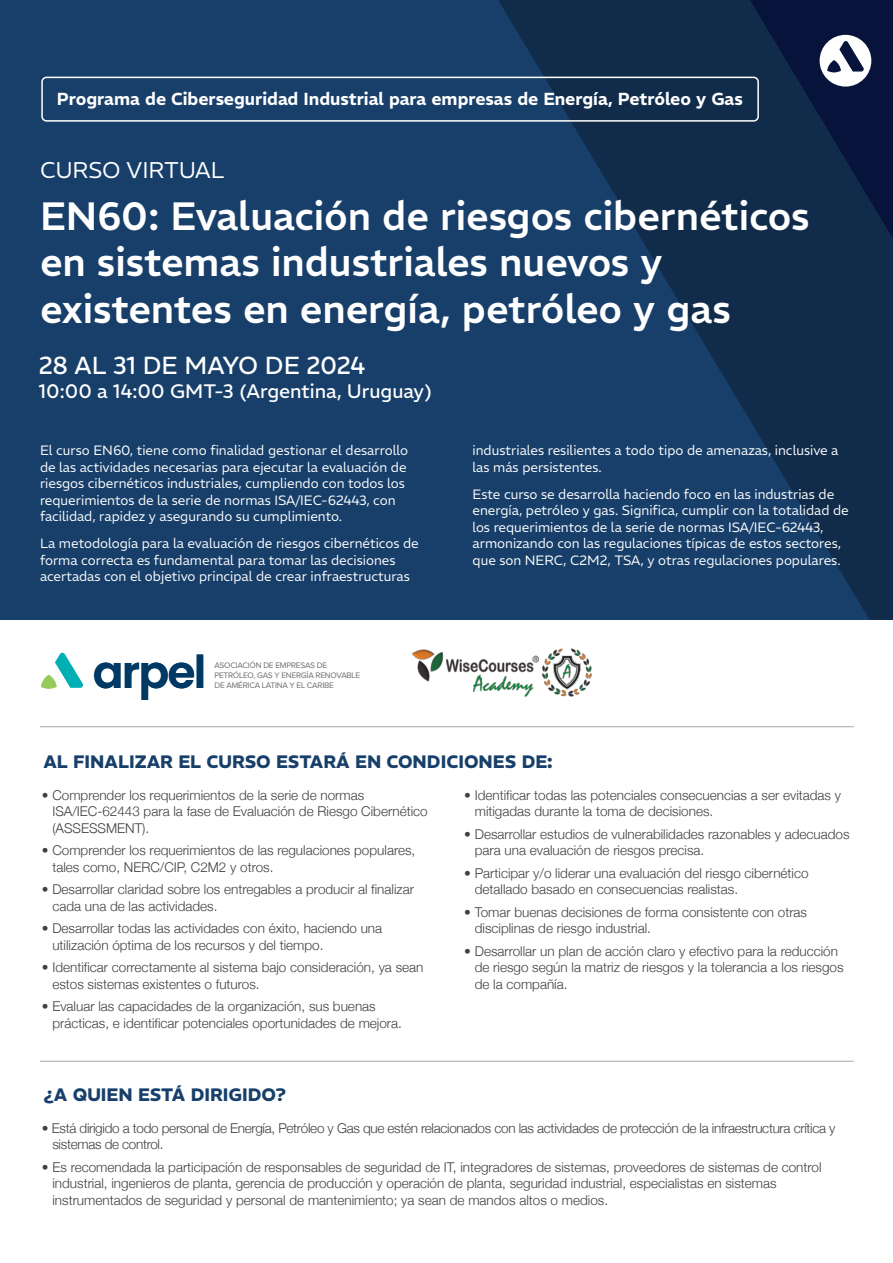
<style>
.page{position:relative;width:893px;height:1263px;background:#fff}
.page>*{position:absolute;margin:0;border:0;box-sizing:border-box;transform-origin:0 0}
.t1{font:600 45.15px "Poppins";letter-spacing:-.035em;color:#003964}
.t2{font:500 39.45px/46.8px "REM";color:#fff}
.t3{font:24.6px "REM";letter-spacing:-.005em;color:#fff}
.t4{font:300 22.65px "REM";color:#fff}
.t5{font:19.5px "REM";color:#fff}
.t6{font:700 18px "REM";color:#173f6a}
.t7{font:600 17.4px "REM";color:#fff}
.t8{font:300 13.5px/16.5px "Helvetica Neue";color:#404041}
.t9{font:300 13.5px/16.5px "REM";color:#fff}
.t10{font:300 13.5px/16.5px "Helvetica Neue";letter-spacing:-.025em;color:#404041}
.t11{font:8.25px/9.9px "Proxima Nova";letter-spacing:-.025em;color:#6d6e70}
</style>
<div class="page">
<div style="left:0;top:0;width:893px;height:620px;background:#173f6a"></div>
<svg style="left:497px;top:0;width:396px;height:620px"></svg>
<svg style="left:748px;top:0;width:145px;height:246px;background:#172a4b"></svg>
<img style="left:412px;top:648px;width:180px;height:49px">
<hr style="left:40px;top:726px;width:814px;height:1px;background:#a6a8ab">
<hr style="left:40px;top:1061px;width:814px;height:1px;background:#a6a8ab">
<div style="left:41px;top:77px;width:718px;height:45px;border:2px solid #fff;border-radius:4px"></div>
<svg style="left:41px;top:653px;width:42px;height:36px"></svg>
<p class="t7" style="left:57px;top:85px;width:688px">Programa de Ciberseguridad Industrial para empresas de Energía, Petróleo y Gas</p>
<h3 class="t4" style="left:40px;top:155px;width:186px">CURSO VIRTUAL</h3>
<h2 class="t2" style="left:40px;top:189px;width:771px">EN60: Evaluación de riesgos cibernéticos en sistemas industriales nuevos y existentes en energía, petróleo y gas</h2>
<h3 class="t3" style="left:39px;top:348px;width:328px">28 AL 31 DE MAYO DE 2024</h3>
<h3 class="t5" style="left:39px;top:377px;width:395px">10:00 a 14:00 GMT-3 (Argentina, Uruguay)</h3>
<p class="t9" style="left:40px;top:441px;width:370px">El curso EN60, tiene como finalidad gestionar el desarrollo de las actividades necesarias para ejecutar la evaluación de riesgos cibernéticos industriales, cumpliendo con todos los requerimientos de la serie de normas ISA/IEC-62443, con facilidad, rapidez y asegurando su cumplimiento.</p>
<p class="t9" style="left:40px;top:534px;width:380px">La metodología para la evaluación de riesgos cibernéticos de forma correcta es fundamental para tomar las decisiones acertadas con el objetivo principal de crear infraestructuras</p>
<h1 class="t1" style="left:93px;top:646px;width:115px">arpel</h1>
<p class="t11" style="left:214px;top:661px;width:147px">ASOCIACIÓN DE EMPRESAS DE<br>PETRÓLEO, GAS Y ENERGÍA RENOVABLE<br>DE AMÉRICA LATINA Y EL CARIBE</p>
<p class="t9" style="left:473px;top:441px;width:367px">industriales resilientes a todo tipo de amenazas, inclusive a las más persistentes.</p>
<p class="t9" style="left:473px;top:485px;width:378px">Este curso se desarrolla haciendo foco en las industrias de energía, petróleo y gas. Significa, cumplir con la totalidad de los requerimientos de la serie de normas ISA/IEC-62443, armonizando con las regulaciones típicas de estos sectores, que son NERC, C2M2, TSA, y otras regulaciones populares.</p>
<h3 class="t6" style="left:43px;top:748px;width:511px">AL FINALIZAR EL CURSO ESTARÁ EN CONDICIONES DE:</h3>
<p class="t8" style="left:52px;top:785px;width:377px;text-indent:-11px">• Comprender los requerimientos de la serie de normas<br>ISA/IEC-62443 para la fase de Evaluación de Riesgo Cibernético (ASSESSMENT).</p>
<p class="t8" style="left:52px;top:841px;width:364px;text-indent:-11px">• Comprender los requerimientos de las regulaciones populares, tales como, NERC/CIP, C2M2 y otros.</p>
<p class="t8" style="left:52px;top:880px;width:363px;text-indent:-11px">• Desarrollar claridad sobre los entregables a producir al finalizar cada una de las actividades.</p>
<p class="t8" style="left:52px;top:919px;width:331px;text-indent:-11px">• Desarrollar todas las actividades con éxito, haciendo una utilización óptima de los recursos y del tiempo.</p>
<p class="t8" style="left:52px;top:958px;width:373px;text-indent:-11px">• Identificar correctamente al sistema bajo consideración, ya sean estos sistemas existentes o futuros.</p>
<p class="t8" style="left:52px;top:997px;width:351px;text-indent:-11px">• Evaluar las capacidades de la organización, sus buenas prácticas, e identificar potenciales oportunidades de mejora.</p>
<p class="t8" style="left:475px;top:785px;width:368px;text-indent:-11px">• Identificar todas las potenciales consecuencias a ser evitadas y mitigadas durante la toma de decisiones.</p>
<p class="t8" style="left:475px;top:824px;width:376px;text-indent:-11px">• Desarrollar estudios de vulnerabilidades razonables y adecuados para una evaluación de riesgos precisa.</p>
<p class="t8" style="left:475px;top:863px;width:335px;text-indent:-11px">• Participar y/o liderar una evaluación del riesgo cibernético detallado basado en consecuencias realistas.</p>
<p class="t8" style="left:475px;top:902px;width:334px;text-indent:-11px">• Tomar buenas decisiones de forma consistente con otras disciplinas de riesgo industrial.</p>
<p class="t8" style="left:475px;top:941px;width:370px;text-indent:-11px">• Desarrollar un plan de acción claro y efectivo para la reducción de riesgo según la matriz de riesgos y la tolerancia a los riesgos de la compañía.</p>
<h3 class="t6" style="left:43px;top:1080px;width:244px">¿A QUIEN ESTÁ DIRIGIDO?</h3>
<p class="t10" style="left:52px;top:1119px;width:784px;text-indent:-11px">• Está dirigido a todo personal de Energía, Petróleo y Gas que estén relacionados con las actividades de protección de la infraestructura crítica y sistemas de control.</p>
<p class="t8" style="left:52px;top:1158px;width:770px;text-indent:-11px">• Es recomendada la participación de responsables de seguridad de IT, integradores de sistemas, proveedores de sistemas de control industrial, ingenieros de planta, gerencia de producción y operación de planta, seguridad industrial, especialistas en sistemas instrumentados de seguridad y personal de mantenimiento; ya sean de mandos altos o medios.</p>
</div>
